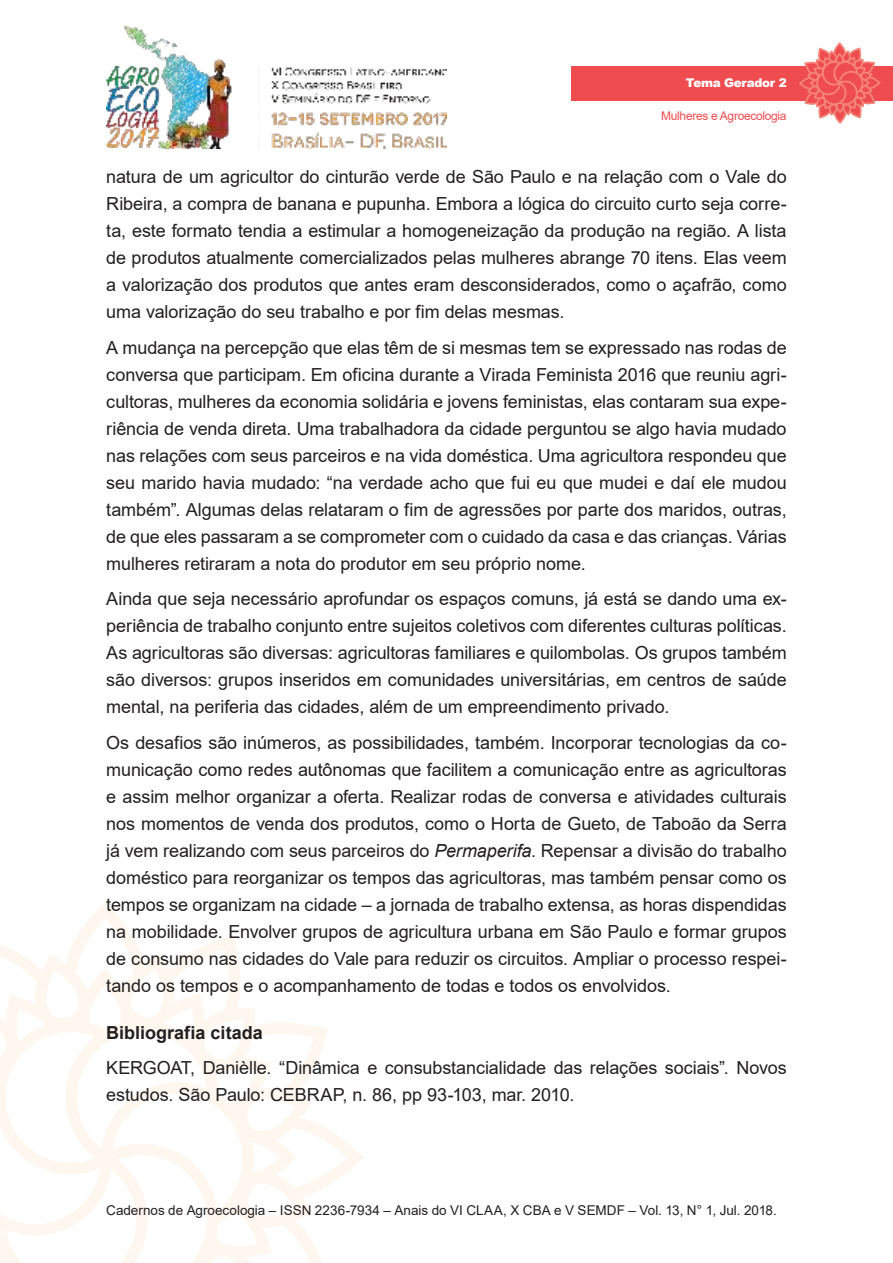
<style>
.page{position:relative;width:893px;height:1263px;background:#fff}
.page>*{position:absolute;margin:0;border:0;box-sizing:border-box;transform-origin:0 0}
.t1{font:18px/27px "Arial";letter-spacing:-.005em;color:#221f1f;text-align:justify}
.t2{font:700 18px "Arial";color:#221f1f}
.t3{font:13.5px "Arial";color:#221f1f}
.t4{font:12px "Arial";letter-spacing:-.025em;color:#ef4c50}
.t5{font:900 12px "Arial";letter-spacing:-.025em;color:#fff}
.s1{font-style:italic}
</style>
<div class="page">
<img style="left:106px;top:25px;width:340px;height:124px">
<svg style="left:0;top:910px;width:363px;height:353px"></svg>
<div style="left:571px;top:66px;width:322px;height:34px;background:#ef4c50"></div>
<svg style="left:798px;top:43px;width:83px;height:81px"></svg>
<p class="t5" style="left:686px;top:76px;width:102px">Tema Gerador 2</p>
<p class="t4" style="left:661px;top:112px;width:127px">Mulheres e Agroecologia</p>
<p class="t1" style="left:106px;top:165px;width:682px">natura de um agricultor do cinturão verde de São Paulo e na relação com o Vale do Ribeira, a compra de banana e pupunha. Embora a lógica do circuito curto seja corre&shy;ta, este formato tendia a estimular a homogeneização da produção na região. A lista de produtos atualmente comercializados pelas mulheres abrange 70 itens. Elas veem a valorização dos produtos que antes eram desconsiderados, como o açafrão, como uma valorização do seu trabalho e por fim delas mesmas.</p>
<p class="t1" style="left:106px;top:336px;width:682px">A mudança na percepção que elas têm de si mesmas tem se expressado nas rodas de conversa que participam. Em oficina durante a Virada Feminista 2016 que reuniu agri&shy;cultoras, mulheres da economia solidária e jovens feministas, elas contaram sua expe&shy;riência de venda direta. Uma trabalhadora da cidade perguntou se algo havia mudado nas relações com seus parceiros e na vida doméstica. Uma agricultora respondeu que seu marido havia mudado: “na verdade acho que fui eu que mudei e daí ele mudou também”. Algumas delas relataram o fim de agressões por parte dos maridos, outras, de que eles passaram a se comprometer com o cuidado da casa e das crianças. Várias mulheres retiraram a nota do produtor em seu próprio nome.</p>
<p class="t1" style="left:106px;top:587px;width:682px">Ainda que seja necessário aprofundar os espaços comuns, já está se dando uma ex&shy;periência de trabalho conjunto entre sujeitos coletivos com diferentes culturas políticas.<br>As agricultoras são diversas: agricultoras familiares e quilombolas. Os grupos também são diversos: grupos inseridos em comunidades universitárias, em centros de saúde mental, na periferia das cidades, além de um empreendimento privado.</p>
<p class="t1" style="left:106px;top:731px;width:682px">Os desafios são inúmeros, as possibilidades, também. Incorporar tecnologias da co&shy;municação como redes autônomas que facilitem a comunicação entre as agricultoras e assim melhor organizar a oferta. Realizar rodas de conversa e atividades culturais nos momentos de venda dos produtos, como o Horta de Gueto, de Taboão da Serra já vem realizando com seus parceiros do <span class="s1">Permaperifa</span>. Repensar a divisão do trabalho doméstico para reorganizar os tempos das agricultoras, mas também pensar como os tempos se organizam na cidade – a jornada de trabalho extensa, as horas dispendidas na mobilidade. Envolver grupos de agricultura urbana em São Paulo e formar grupos de consumo nas cidades do Vale para reduzir os circuitos. Ampliar o processo respei&shy;tando os tempos e o acompanhamento de todas e todos os envolvidos.</p>
<p class="t2" style="left:106px;top:1025px;width:158px">Bibliografia citada</p>
<p class="t1" style="left:106px;top:1056px;width:682px">KERGOAT, Danièlle. “Dinâmica e consubstancialidade das relações sociais”. Novos estudos. São Paulo: CEBRAP, n. 86, pp 93-103, mar. 2010.</p>
<p class="t3" style="left:106px;top:1205px;width:672px">Cadernos de Agroecologia – ISSN 2236-7934 – Anais do VI CLAA, X CBA e V SEMDF – Vol. 13, N° 1, Jul. 2018.</p>
</div>
